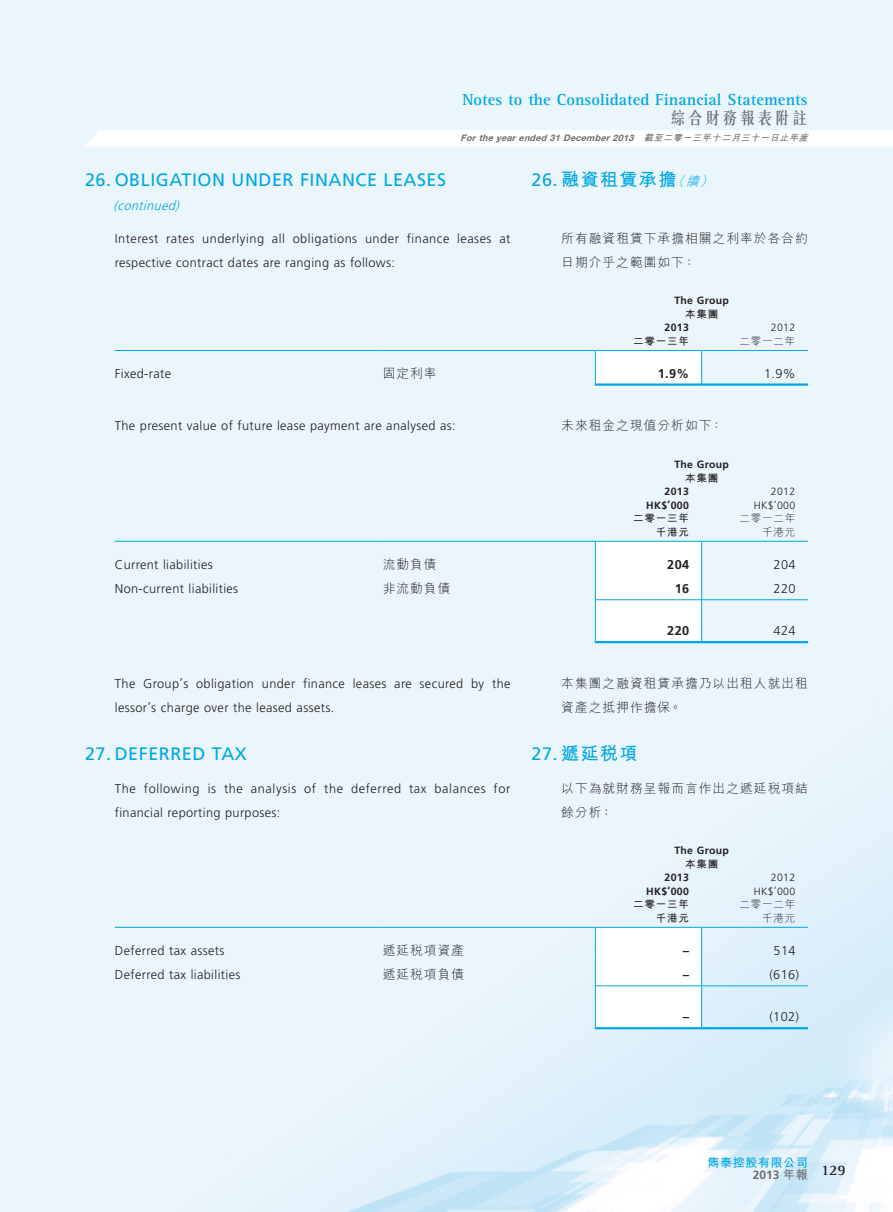
<style>
.page{position:relative;width:893px;height:1212px;background:#fff}
.page>*{position:absolute;margin:0;border:0;box-sizing:border-box;transform-origin:0 0}
.Heading_1{font:18px "Frutiger LT Std";letter-spacing:.03em;color:#00a8e2}
.C_Heading_1{font:700 18px "M Hei HK";letter-spacing:.08em;color:#00a8e2}
.t1{font:700 16.5px "Rotis Serif Std";letter-spacing:.005em;color:#00a8e2}
.t2{font:500 16.5px "C Song 3 HK";letter-spacing:.055em;color:#6c6d70}
.Body_Text{font:300 12.75px/24px "Frutiger LT Std";letter-spacing:.03em;color:#231f20}
.C_Body_Text{font:300 12.75px/24px "M Hei HK";letter-spacing:.08em;color:#231f20}
.Body_Text-2{font:300 12.75px "M Hei HK";letter-spacing:.08em;color:#231f20}
.Body_Text-3{font:700 12.75px "Frutiger LT Std";letter-spacing:.03em;color:#231f20}
.Heading_1-2{font:italic 300 12.75px "Frutiger LT Std";color:#00a8e2}
.t3{font:700 12px "Frutiger LT Std";color:#6c6d70}
.t4{font:700 12px "M Hei HK";letter-spacing:.055em;color:#00a8e2}
.Body_Text-4{font:700 10.5px "Frutiger LT Std";letter-spacing:.03em;color:#231f20}
.Body_Text-5{font:700 10.5px "M Hei HK";letter-spacing:.08em;color:#231f20}
.Body_Text-6{font:300 10.5px "Frutiger LT Std";letter-spacing:.03em;color:#231f20}
.Body_Text-7{font:300 10.5px "M Hei HK";letter-spacing:.08em;color:#231f20}
.t5{font:italic 700 9px "Helvetica Neue LT Std";color:#6c6d70}
.s1{font-family:"M Hei HK"}
.s2{font-family:"Frutiger LT Std";font-weight:400}
.s3{font-weight:300;font-style:italic;font-size:12.75px}
</style>
<div class="page">
<svg style="left:85px;top:130px;width:808px;height:17px"></svg>
<svg style="left:595px;top:351px;width:107px;height:35px"></svg>
<hr style="left:115px;top:350px;width:268px;height:1px;background:#00a8e2">
<hr style="left:383px;top:350px;width:212px;height:1px;background:#00a8e2">
<hr style="left:595px;top:350px;width:107px;height:1px;background:#00a8e2">
<hr style="left:702px;top:350px;width:106px;height:1px;background:#00a8e2">
<hr style="left:596px;top:383px;width:105px;height:3px;background:#00a8e2">
<hr style="left:702px;top:383px;width:106px;height:3px;background:#00a8e2">
<svg style="left:595px;top:542px;width:107px;height:101px"></svg>
<hr style="left:115px;top:541px;width:268px;height:1px;background:#00a8e2">
<hr style="left:383px;top:541px;width:212px;height:1px;background:#00a8e2">
<hr style="left:595px;top:541px;width:107px;height:1px;background:#00a8e2">
<hr style="left:702px;top:541px;width:106px;height:1px;background:#00a8e2">
<hr style="left:596px;top:599px;width:105px;height:1px;background:#00a8e2">
<hr style="left:702px;top:599px;width:106px;height:1px;background:#00a8e2">
<hr style="left:596px;top:641px;width:105px;height:2px;background:#00a8e2">
<hr style="left:702px;top:641px;width:106px;height:2px;background:#00a8e2">
<svg style="left:595px;top:928px;width:107px;height:101px"></svg>
<hr style="left:115px;top:927px;width:268px;height:1px;background:#00a8e2">
<hr style="left:383px;top:927px;width:212px;height:1px;background:#00a8e2">
<hr style="left:595px;top:927px;width:107px;height:1px;background:#00a8e2">
<hr style="left:702px;top:927px;width:106px;height:1px;background:#00a8e2">
<hr style="left:596px;top:985px;width:105px;height:1px;background:#00a8e2">
<hr style="left:702px;top:985px;width:106px;height:1px;background:#00a8e2">
<hr style="left:596px;top:1027px;width:105px;height:2px;background:#00a8e2">
<hr style="left:702px;top:1027px;width:106px;height:2px;background:#00a8e2">
<p class="t1" style="left:462px;top:90px;width:347px">Notes to the Consolidated Financial Statements</p>
<p class="t2" style="left:670px;top:110px;width:140px">綜合財務報表附註</p>
<p class="t5" style="left:461px;top:133px;width:352px">For the year ended 31 December 2013 <span class="s1">截至二零一三年十二月三十一日止年度</span></p>
<p class="C_Heading_1" style="left:531px;top:166px;width:186px"><span class="s2">26.</span> 融資租賃承擔<span class="s3">（續）</span></p>
<p class="Heading_1" style="left:85px;top:169px;width:363px">26. OBLIGATION UNDER FINANCE LEASES</p>
<p class="Heading_1-2" style="left:113px;top:199px;width:71px">(continued)</p>
<p class="Body_Text" style="left:115px;top:226px;width:397px">Interest rates underlying all obligations under finance leases at respective contract dates are ranging as follows:</p>
<p class="C_Body_Text" style="left:561px;top:226px;width:248px">所有融資租賃下承擔相關之利率於各合約日期介乎之範圍如下：</p>
<p class="Body_Text-4" style="left:674px;top:295px;width:56px">The Group</p>
<p class="Body_Text-5" style="left:685px;top:306px;width:35px">本集團</p>
<p class="Body_Text-4" style="left:665px;top:322px;width:26px">2013</p>
<p class="Body_Text-6" style="left:771px;top:322px;width:26px">2012</p>
<p class="Body_Text-5" style="left:633px;top:333px;width:57px">二零一三年</p>
<p class="Body_Text-7" style="left:739px;top:336px;width:57px">二零一二年</p>
<p class="Body_Text" style="left:115px;top:361px;width:58px">Fixed-rate</p>
<p class="Body_Text-2" style="left:383px;top:366px;width:55px">固定利率</p>
<p class="Body_Text-3" style="left:658px;top:366px;width:33px">1.9%</p>
<p class="Body_Text" style="left:764px;top:361px;width:33px">1.9%</p>
<p class="Body_Text" style="left:115px;top:414px;width:342px">The present value of future lease payment are analysed as:</p>
<p class="C_Body_Text" style="left:561px;top:414px;width:163px">未來租金之現值分析如下：</p>
<p class="Body_Text-4" style="left:674px;top:458px;width:56px">The Group</p>
<p class="Body_Text-5" style="left:685px;top:470px;width:35px">本集團</p>
<p class="Body_Text-4" style="left:665px;top:485px;width:26px">2013</p>
<p class="Body_Text-6" style="left:771px;top:486px;width:26px">2012</p>
<p class="Body_Text-4" style="left:646px;top:499px;width:44px">HK$’000</p>
<p class="Body_Text-6" style="left:754px;top:499px;width:43px">HK$’000</p>
<p class="Body_Text-5" style="left:633px;top:511px;width:57px">二零一三年</p>
<p class="Body_Text-7" style="left:739px;top:513px;width:57px">二零一二年</p>
<p class="Body_Text-5" style="left:656px;top:524px;width:35px">千港元</p>
<p class="Body_Text-7" style="left:762px;top:526px;width:35px">千港元</p>
<p class="Body_Text" style="left:115px;top:552px;width:99px">Current liabilities</p>
<p class="Body_Text-2" style="left:383px;top:557px;width:55px">流動負債</p>
<p class="Body_Text-3" style="left:667px;top:556px;width:23px">204</p>
<p class="Body_Text" style="left:774px;top:552px;width:23px">204</p>
<p class="Body_Text" style="left:115px;top:576px;width:125px">Non-current liabilities</p>
<p class="Body_Text-2" style="left:383px;top:581px;width:69px">非流動負債</p>
<p class="Body_Text-3" style="left:675px;top:580px;width:16px">16</p>
<p class="Body_Text" style="left:774px;top:576px;width:23px">220</p>
<p class="Body_Text-3" style="left:667px;top:623px;width:23px">220</p>
<p class="Body_Text" style="left:774px;top:619px;width:23px">424</p>
<p class="Body_Text" style="left:115px;top:672px;width:397px">The Group’s obligation under finance leases are secured by the lessor’s charge over the leased assets.</p>
<p class="Heading_1" style="left:85px;top:743px;width:163px">27. DEFERRED TAX</p>
<p class="Body_Text" style="left:115px;top:776px;width:397px">The following is the analysis of the deferred tax balances for financial reporting purposes:</p>
<p class="C_Body_Text" style="left:561px;top:671px;width:248px">本集團之融資租賃承擔乃以出租人就出租資產之抵押作擔保。</p>
<p class="C_Heading_1" style="left:531px;top:740px;width:107px"><span class="s2">27.</span> 遞延稅項</p>
<p class="C_Body_Text" style="left:561px;top:776px;width:248px">以下為就財務呈報而言作出之遞延稅項結餘分析：</p>
<p class="Body_Text-4" style="left:674px;top:844px;width:56px">The Group</p>
<p class="Body_Text-5" style="left:685px;top:856px;width:35px">本集團</p>
<p class="Body_Text-4" style="left:665px;top:871px;width:26px">2013</p>
<p class="Body_Text-6" style="left:771px;top:872px;width:26px">2012</p>
<p class="Body_Text-4" style="left:646px;top:885px;width:44px">HK$’000</p>
<p class="Body_Text-6" style="left:754px;top:885px;width:43px">HK$’000</p>
<p class="Body_Text-5" style="left:633px;top:897px;width:57px">二零一三年</p>
<p class="Body_Text-7" style="left:739px;top:899px;width:57px">二零一二年</p>
<p class="Body_Text-5" style="left:656px;top:910px;width:35px">千港元</p>
<p class="Body_Text-7" style="left:762px;top:913px;width:35px">千港元</p>
<p class="Body_Text" style="left:115px;top:938px;width:111px">Deferred tax assets</p>
<p class="Body_Text-2" style="left:383px;top:943px;width:83px">遞延稅項資產</p>
<p class="Body_Text-3" style="left:683px;top:943px;width:8px">–</p>
<p class="Body_Text" style="left:774px;top:938px;width:23px">514</p>
<p class="Body_Text" style="left:115px;top:962px;width:127px">Deferred tax liabilities</p>
<p class="Body_Text-2" style="left:383px;top:967px;width:83px">遞延稅項負債</p>
<p class="Body_Text-3" style="left:683px;top:967px;width:8px">–</p>
<p class="Body_Text" style="left:769px;top:962px;width:31px">(616)</p>
<p class="Body_Text-3" style="left:683px;top:1009px;width:8px">–</p>
<p class="Body_Text" style="left:769px;top:1005px;width:31px">(102)</p>
<p class="t4" style="left:707px;top:1154px;width:102px">雋泰控股有限公司</p>
<p class="t3" style="left:753px;top:1168px;width:94px">2013 <span class="s1">年報</span> <sup>129</sup></p>
</div>
